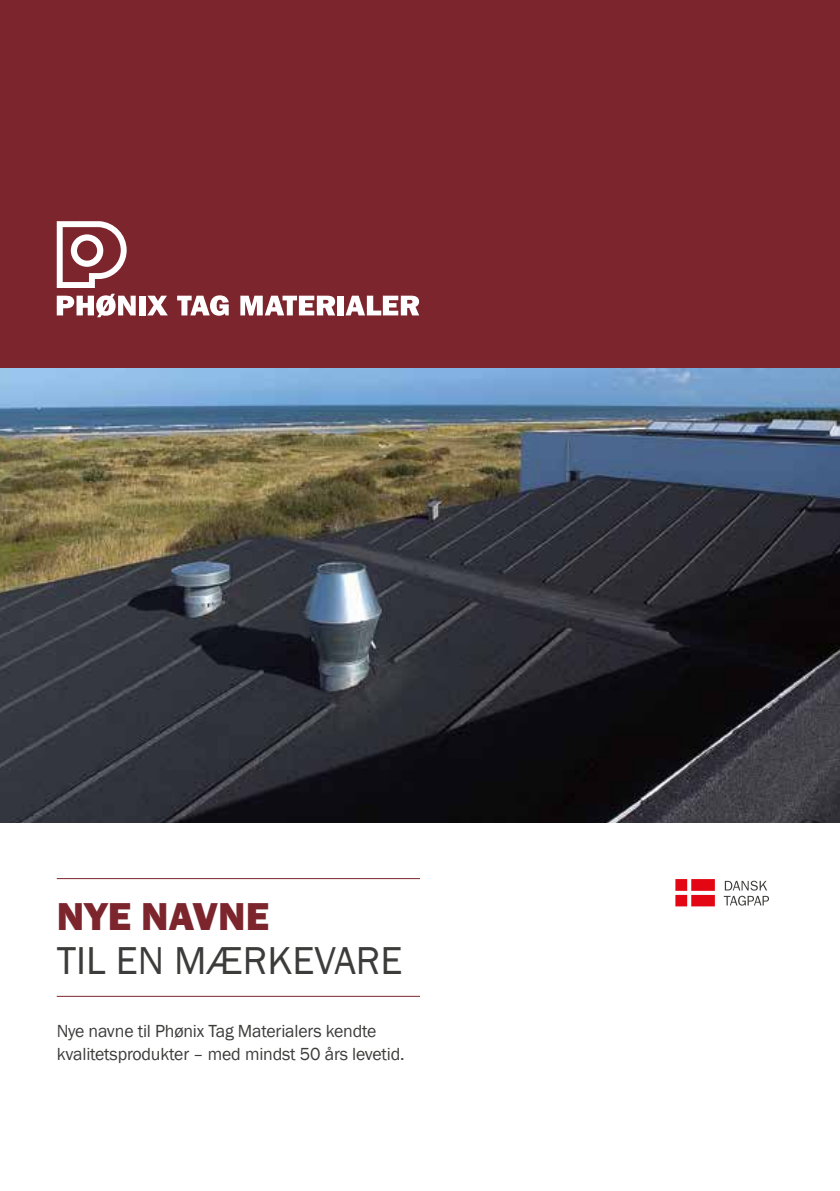
<style>
.page{position:relative;width:840px;height:1191px;background:#fff}
.page>*{position:absolute;margin:0;border:0;box-sizing:border-box;transform-origin:0 0}
.t1{font:40px "Franklin Gothic";color:#3c3c3b}
.t2{font:800 40px "Franklin Gothic";color:#7c252d}
.t3{font:18px/23px "Franklin Gothic";letter-spacing:-.01em;color:#3c3c3b}
</style>
<div class="page">
<div style="left:0;top:0;width:839px;height:369px;background:#7c252d"></div>
<svg style="left:57px;top:294px;width:79px;height:23px"></svg>
<div style="left:139px;top:296px;width:6px;height:19px;background:#fff"></div>
<svg style="left:147px;top:296px;width:21px;height:19px"></svg>
<svg style="left:177px;top:295px;width:51px;height:21px"></svg>
<svg style="left:240px;top:296px;width:95px;height:19px"></svg>
<div style="left:337px;top:296px;width:6px;height:19px;background:#fff"></div>
<svg style="left:345px;top:296px;width:74px;height:19px"></svg>
<svg style="left:57px;top:221px;width:70px;height:67px"></svg>
<img style="left:0;top:369px;width:839px;height:453px">
<hr style="left:57px;top:878px;width:363px;height:1px;background:#7c252d">
<hr style="left:57px;top:996px;width:363px;height:1px;background:#7c252d">
<svg style="left:675px;top:879px;width:39px;height:27px"></svg>
<div style="left:675px;top:895px;width:11px;height:11px;background:#e30613"></div>
<div style="left:690px;top:879px;width:24px;height:12px;background:#e30613"></div>
<div style="left:690px;top:895px;width:24px;height:11px;background:#e30613"></div>
<svg style="left:723px;top:880px;width:45px;height:25px"></svg>
<h1 class="t2" style="left:57px;top:890px;width:214px">NYE NAVNE</h1>
<h1 class="t1" style="left:57px;top:935px;width:347px">TIL EN MÆRKEVARE</h1>
<p class="t3" style="left:57px;top:1019px;width:349px">Nye navne til Phønix Tag Materialers kendte kvalitetsprodukter – med mindst 50 års levetid.</p>
</div>
